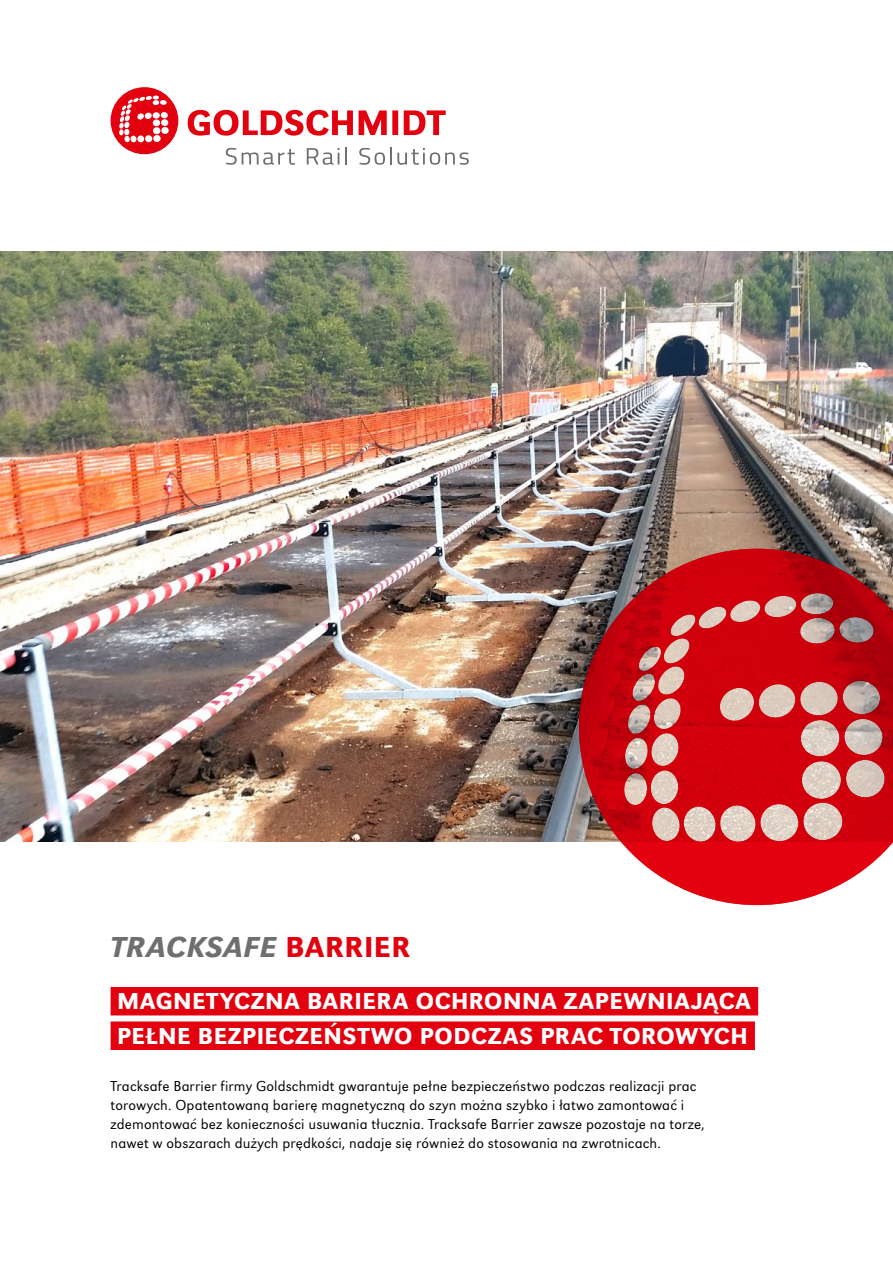
<style>
.page{position:relative;width:893px;height:1263px;background:#fff}
.page>*{position:absolute;margin:0;border:0;box-sizing:border-box;transform-origin:0 0}
.t1{font:30px "URW Grotesk Med Ita";letter-spacing:.025em;color:#6f6f6e}
.t2{font:500 24px/34.5px "URW Grotesk";letter-spacing:.025em;color:#fff}
.t3{font:300 15px/19.2px "URW Grotesk";letter-spacing:.01em;color:#000}
.s1{font-family:"URW Grotesk";font-weight:500;color:#e3000f}
</style>
<div class="page">
<img style="left:0;top:252px;width:893px;height:590px">
<div style="left:111px;top:987px;width:647px;height:28px;background:#e3000f"></div>
<div style="left:111px;top:1021px;width:644px;height:29px;background:#e3000f"></div>
<svg style="left:579px;top:549px;width:314px;height:356px;background:#c94248"></svg>
<svg style="left:111px;top:87px;width:67px;height:67px"></svg>
<svg style="left:188px;top:110px;width:258px;height:26px"></svg>
<svg style="left:226px;top:148px;width:69px;height:17px"></svg>
<svg style="left:307px;top:148px;width:32px;height:17px"></svg>
<svg style="left:345px;top:148px;width:2px;height:17px"></svg>
<svg style="left:359px;top:148px;width:110px;height:17px"></svg>
<h1 class="t1" style="left:111px;top:929px;width:301px">TRACKSAFE <span class="s1">BARRIER</span></h1>
<h2 class="t2" style="left:117px;top:984px;width:635px">MAGNETYCZNA BARIERA OCHRONNA ZAPEWNIAJĄCA<br>PEŁNE BEZPIECZEŃSTWO PODCZAS PRAC TOROWYCH</h2>
<p class="t3" style="left:111px;top:1076px;width:596px">Tracksafe Barrier firmy Goldschmidt gwarantuje pełne bezpieczeństwo podczas realizacji prac torowych. Opatentowaną barierę magnetyczną do szyn można szybko i łatwo zamontować i zdemontować bez konieczności usuwania tłucznia. Tracksafe Barrier zawsze pozostaje na torze, nawet w obszarach dużych prędkości, nadaje się również do stosowania na zwrotnicach.</p>
</div>
